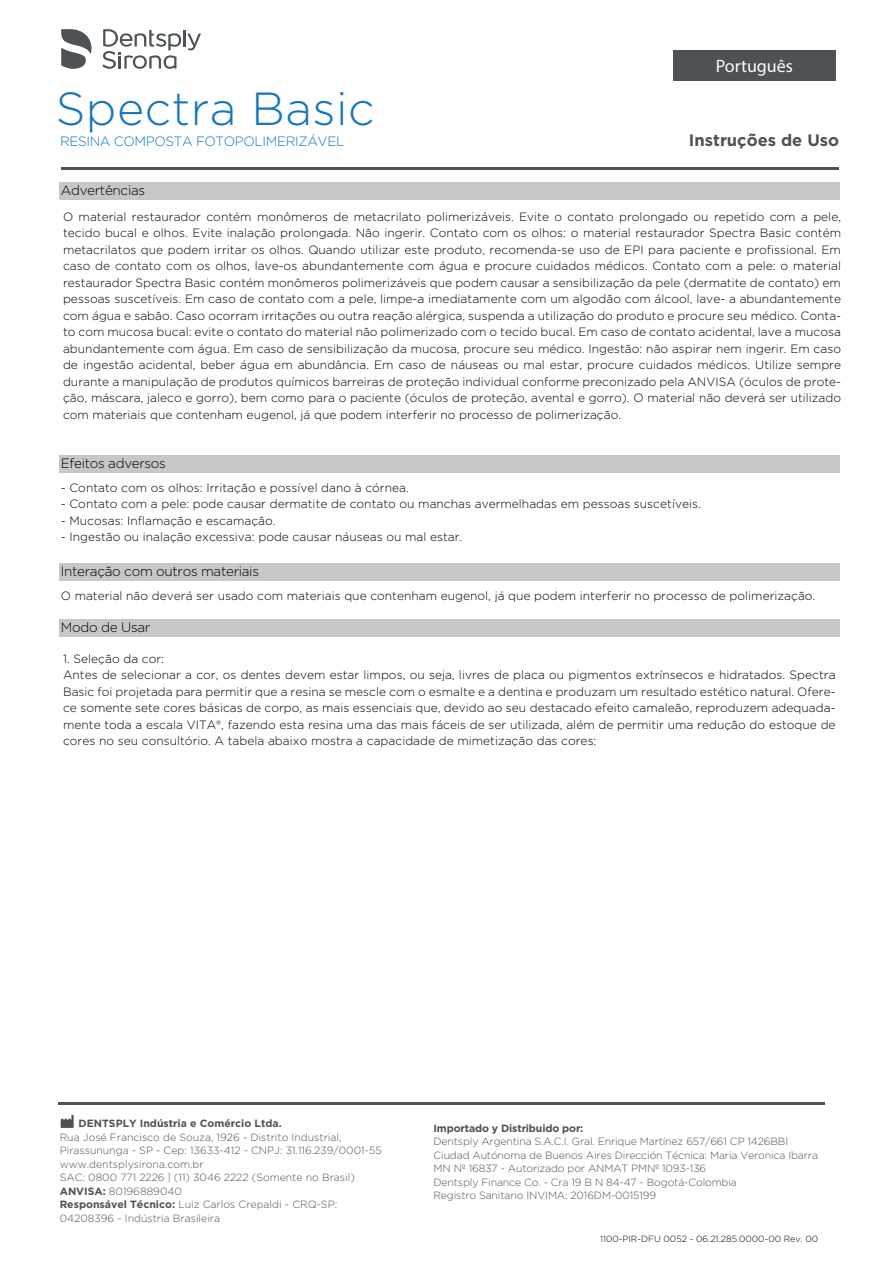
<style>
.page{position:relative;width:893px;height:1263px;background:#fff}
.page>*{position:absolute;margin:0;border:0;box-sizing:border-box;transform-origin:0 0}
.t1{font:300 46.35px "Gotham";letter-spacing:.01em;color:#1576bd}
.t2{font:18px "Myriad Pro";color:#fbfbfc}
.t3{font:700 16.5px "Gotham";color:#4c5256}
.t4{font:300 13.5px "Gotham";letter-spacing:-.025em;color:#000001}
.t5{font:300 13.5px "Gotham";letter-spacing:-.03em;color:#1576bd}
.t6{font:300 12px/16.5px "Gotham";color:#000001;text-align:justify}
.t7{font:300 10.5px/13.5px "Gotham";letter-spacing:-.01em;color:#4c5256}
.t8{font:700 10.5px "Gotham";color:#4c5256}
.t9{font:300 9px "Gotham";color:#000001}
.s1{font-weight:700}
</style>
<div class="page">
<div style="left:59px;top:183px;width:780px;height:17px;background:#c6c7c6"></div>
<hr style="left:61px;top:168px;width:777px;height:2px;background:#4c5256">
<div style="left:59px;top:456px;width:780px;height:17px;background:#c6c7c6"></div>
<div style="left:59px;top:564px;width:780px;height:17px;background:#c6c7c6"></div>
<div style="left:59px;top:619px;width:780px;height:17px;background:#c6c7c6"></div>
<svg style="left:102px;top:29px;width:99px;height:40px"></svg>
<svg style="left:61px;top:29px;width:31px;height:40px"></svg>
<hr style="left:58px;top:1103px;width:767px;height:2px;background:#4c5256">
<div style="left:673px;top:50px;width:163px;height:31px;background:#4c5256"></div>
<svg style="left:61px;top:1115px;width:13px;height:13px"></svg>
<h2 class="t2" style="left:716px;top:55px;width:79px">Português</h2>
<h1 class="t1" style="left:56px;top:79px;width:320px">Spectra Basic</h1>
<p class="t5" style="left:60px;top:132px;width:286px">RESINA COMPOSTA FOTOPOLIMERIZÁVEL</p>
<h3 class="t3" style="left:689px;top:129px;width:152px">Instruções de Uso</h3>
<p class="t4" style="left:61px;top:182px;width:86px">Advertências</p>
<p class="t6" style="left:63px;top:208px;width:780px">O material restaurador contém monômeros de metacrilato polimerizáveis. Evite o contato prolongado ou repetido com a pele, tecido bucal e olhos. Evite inalação prolongada. Não ingerir. Contato com os olhos: o material restaurador Spectra Basic contém metacrilatos que podem irritar os olhos. Quando utilizar este produto, recomenda-se uso de EPI para paciente e profissional. Em caso de contato com os olhos, lave-os abundantemente com água e procure cuidados médicos. Contato com a pele: o material restaurador Spectra Basic contém monômeros polimerizáveis que podem causar a sensibilização da pele (dermatite de contato) em pessoas suscetíveis. Em caso de contato com a pele, limpe-a imediatamente com um algodão com álcool, lave- a abundantemente com água e sabão. Caso ocorram irritações ou outra reação alérgica, suspenda a utilização do produto e procure seu médico. Conta&shy;to com mucosa bucal: evite o contato do material não polimerizado com o tecido bucal. Em caso de contato acidental, lave a mucosa abundantemente com água. Em caso de sensibilização da mucosa, procure seu médico. Ingestão: não aspirar nem ingerir. Em caso de ingestão acidental, beber água em abundância. Em caso de náuseas ou mal estar, procure cuidados médicos. Utilize sempre durante a manipulação de produtos químicos barreiras de proteção individual conforme preconizado pela ANVISA (óculos de prote&shy;ção, máscara, jaleco e gorro), bem como para o paciente (óculos de proteção, avental e gorro). O material não deverá ser utilizado com materiais que contenham eugenol, já que podem interferir no processo de polimerização.</p>
<p class="t4" style="left:61px;top:455px;width:107px">Efeitos adversos</p>
<p class="t6" style="left:61px;top:479px;width:350px">- Contato com os olhos: Irritação e possível dano à córnea.</p>
<p class="t6" style="left:61px;top:495px;width:642px">- Contato com a pele: pode causar dermatite de contato ou manchas avermelhadas em pessoas suscetíveis.</p>
<p class="t6" style="left:61px;top:512px;width:216px">- Mucosas: Inflamação e escamação.</p>
<p class="t6" style="left:61px;top:528px;width:403px">- Ingestão ou inalação excessiva: pode causar náuseas ou mal estar.</p>
<p class="t4" style="left:61px;top:563px;width:200px">Interação com outros materiais</p>
<p class="t6" style="left:61px;top:587px;width:756px">O material não deverá ser usado com materiais que contenham eugenol, já que podem interferir no processo de polimerização.</p>
<p class="t4" style="left:61px;top:618px;width:91px">Modo de Usar</p>
<p class="t6" style="left:63px;top:650px;width:774px;text-align:left">1. Seleção da cor:<br>Antes de selecionar a cor, os dentes devem estar limpos, ou seja, livres de placa ou pigmentos extrínsecos e hidratados. Spectra Basic foi projetada para permitir que a resina se mescle com o esmalte e a dentina e produzam um resultado estético natural. Ofere&shy;ce somente sete cores básicas de corpo, as mais essenciais que, devido ao seu destacado efeito camaleão, reproduzem adequada&shy;mente toda a escala VITA®, fazendo esta resina uma das mais fáceis de ser utilizada, além de permitir uma redução do estoque de cores no seu consultório. A tabela abaixo mostra a capacidade de mimetização das cores:</p>
<p class="t8" style="left:79px;top:1116px;width:205px">DENTSPLY Indústria e Comércio Ltda.</p>
<p class="t7" style="left:60px;top:1130px;width:323px">Rua José Francisco de Souza, 1926 - Distrito Industrial, Pirassununga - SP - Cep: 13633-412 - CNPJ: 31.116.239/0001-55 www.dentsplysirona.com.br<br>SAC: 0800 771 2226 | (11) 3046 2222 (Somente no Brasil)<br><span class="s1">ANVISA:</span> 80196889040<br><span class="s1">Responsável Técnico:</span> Luiz Carlos Crepaldi - CRQ-SP:<br>04208396 - Indústria Brasileira</p>
<p class="t8" style="left:433px;top:1121px;width:151px">Importado y Distribuido por:</p>
<p class="t7" style="left:433px;top:1135px;width:386px">Dentsply Argentina S.A.C.I. Gral. Enrique Martínez 657/661 CP 1426BBI Ciudad Autónoma de Buenos Aires Dirección Técnica: Maria Veronica Ibarra MN Nº 16837 - Autorizado por ANMAT PMNº 1093-136<br>Dentsply Finance Co. - Cra 19 B N 84-47 - Bogotá-Colombia<br>Registro Sanitario INVIMA: 2016DM-0015199</p>
<p class="t9" style="left:600px;top:1233px;width:220px">1100-PIR-DFU 0052 - 06.21.285.0000-00 Rev. 00</p>
</div>
